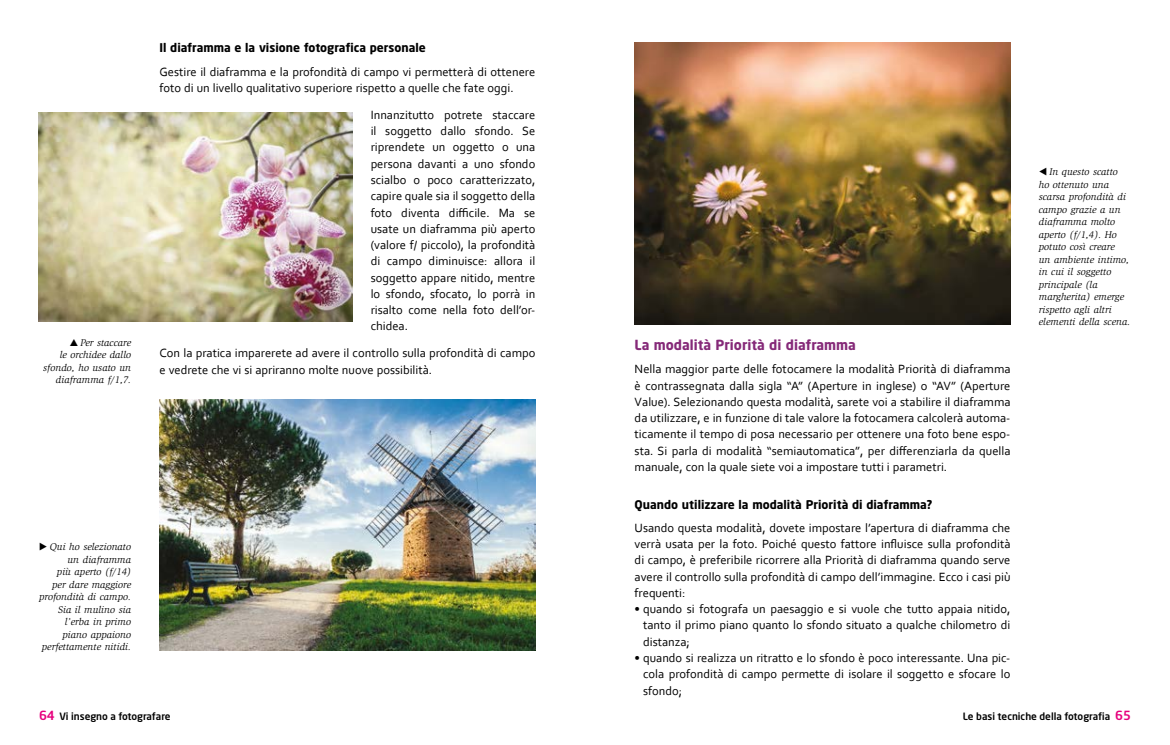
<style>
.page{position:relative;width:1170px;height:745px;background:#fff}
.page>*{position:absolute;margin:0;border:0;box-sizing:border-box;transform-origin:0 0}
.T3{font:700 13.75px "Neo Sans";color:#852978}
.Texte_courant{font:12.5px/16.2px "Corbel";color:#000;text-align:justify}
.T4{font:700 11.88px "Neo Sans";color:#000}
.t1{font:italic 10px/12.5px "Slimbach Std";color:#000;text-align:right}
.t2{font:500 10px "Neo Sans";color:#000}
.s1{font-size:12.5px;color:#e6007d}
</style>
<div class="page">
<img style="left:39px;top:112px;width:314px;height:210px">
<img style="left:159px;top:399px;width:376px;height:250px">
<img style="left:634px;top:43px;width:376px;height:281px">
<p class="t1" style="left:43px;top:336px;width:89px">▲ Per staccare<br>le orchidee dallo sfondo, ho usato un diaframma f/1,7.</p>
<p class="T4" style="left:159px;top:40px;width:268px">Il diaframma e la visione fotografica personale</p>
<p class="Texte_courant" style="left:159px;top:63px;width:377px">Gestire il diaframma e la profondità di campo vi permetterà di ottenere foto di un livello qualitativo superiore rispetto a quelle che fate oggi.</p>
<p class="Texte_courant" style="left:370px;top:106px;width:166px">Innanzitutto potrete staccare il soggetto dallo sfondo. Se riprendete un oggetto o una persona davanti a uno sfondo scialbo o poco caratterizzato, capire quale sia il soggetto della foto diventa difficile. Ma se usate un diaframma più aperto (valore f/ piccolo), la profondità di campo diminuisce: allora il soggetto appare nitido, mentre lo sfondo, sfocato, lo porrà in risalto come nella foto dell’or&shy;chidea.</p>
<p class="Texte_courant" style="left:159px;top:344px;width:377px">Con la pratica imparerete ad avere il controllo sulla profondità di campo e vedrete che vi si apriranno molte nuove possibilità.</p>
<p class="t1" style="left:39px;top:540px;width:93px">▶ Qui ho selezionato un diaframma<br>più aperto (f/14)<br>per dare maggiore profondità di campo.<br>Sia il mulino sia l’erba in primo piano appaiono perfettamente nitidi.</p>
<p class="T3" style="left:634px;top:336px;width:223px">La modalità Priorità di diaframma</p>
<p class="Texte_courant" style="left:634px;top:360px;width:377px">Nella maggior parte delle fotocamere la modalità Priorità di diaframma è contrassegnata dalla sigla “A” (Aperture in inglese) o “AV” (Aperture Value). Selezionando questa modalità, sarete voi a stabilire il diaframma da utilizzare, e in funzione di tale valore la fotocamera calcolerà automa&shy;ticamente il tempo di posa necessario per ottenere una foto bene espo&shy;sta. Si parla di modalità “semiautomatica”, per differenziarla da quella manuale, con la quale siete voi a impostare tutti i parametri.</p>
<p class="T4" style="left:634px;top:496px;width:299px">Quando utilizzare la modalità Priorità di diaframma?</p>
<p class="Texte_courant" style="left:634px;top:519px;width:377px">Usando questa modalità, dovete impostare l’apertura di diaframma che verrà usata per la foto. Poiché questo fattore influisce sulla profondità di campo, è preferibile ricorrere alla Priorità di diaframma quando serve avere il controllo sulla profondità di campo dell’immagine. Ecco i casi più frequenti:</p>
<p class="Texte_courant" style="left:643px;top:600px;width:369px;text-indent:-9px">• quando si fotografa un paesaggio e si vuole che tutto appaia nitido, tanto il primo piano quanto lo sfondo situato a qualche chilometro di distanza;</p>
<p class="Texte_courant" style="left:643px;top:649px;width:369px;text-indent:-9px">• quando si realizza un ritratto e lo sfondo è poco interessante. Una pic&shy;cola profondità di campo permette di isolare il soggetto e sfocare lo sfondo;</p>
<p class="t1" style="left:1038px;top:165px;width:93px;text-align:left">◀ In questo scatto ho ottenuto una scarsa profondità di campo grazie a un diaframma molto aperto (f/1,4). Ho potuto così creare<br>un ambiente intimo, in cui il soggetto principale (la margherita) emerge rispetto agli altri elementi della scena.</p>
<p class="t2" style="left:39px;top:709px;width:133px"><span class="s1">64</span> Vi insegno a fotografare</p>
<p class="t2" style="left:962px;top:709px;width:169px">Le basi tecniche della fotografia <span class="s1">65</span></p>
</div>
